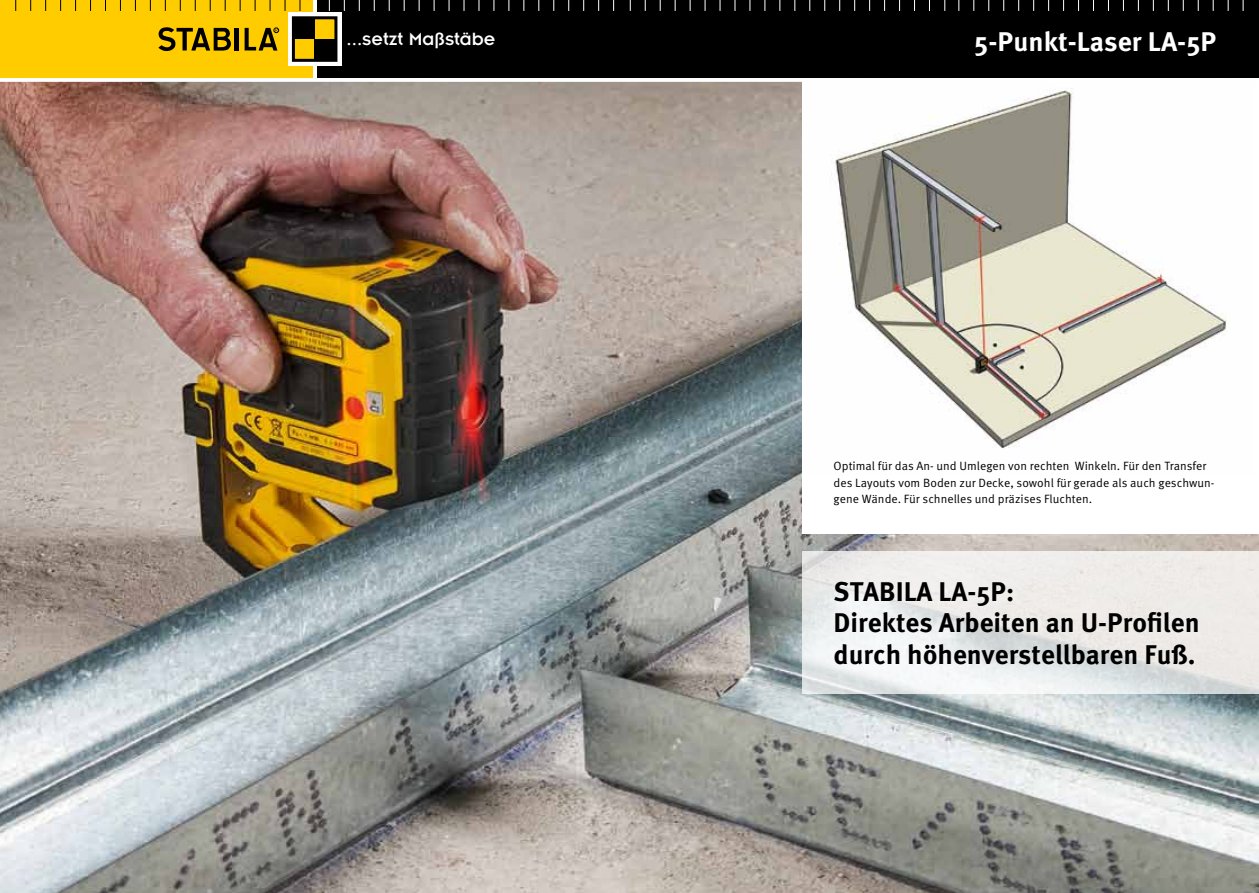
<style>
.page{position:relative;width:1259px;height:893px;background:#fff}
.page>*{position:absolute;margin:0;border:0;box-sizing:border-box;transform-origin:0 0}
.t1{font:700 27px/31.5px "Meta Pro";color:#000}
.t2{font:700 27px "Meta Pro";color:#fff}
.t3{font:19.5px "Insignia";letter-spacing:.005em;color:#fff}
.t4{font:12px/16.5px "Meta Pro";color:#000}
</style>
<div class="page">
<div style="left:316px;top:0;width:313px;height:78px;background:#000"></div>
<div style="left:0;top:0;width:313px;height:78px;background:#fc0"></div>
<div style="left:288px;top:12px;width:53px;height:54px;background:linear-gradient(to right,#fff,#fff)"></div>
<div style="left:293px;top:39px;width:22px;height:21px;background:#fc0"></div>
<div style="left:315px;top:18px;width:21px;height:21px;background:#fc0"></div>
<div style="left:293px;top:18px;width:22px;height:21px;background:#000"></div>
<div style="left:315px;top:39px;width:21px;height:21px;background:#000"></div>
<div style="left:292px;top:16px;width:45px;height:46px;border:3px solid #000"></div>
<svg style="left:245px;top:28px;width:34px;height:23px"></svg>
<hr style="left:235px;top:28px;width:4px;height:22px;background:#000">
<svg style="left:158px;top:27px;width:73px;height:25px"></svg>
<div style="left:629px;top:0;width:630px;height:78px;background:#000"></div>
<img style="left:0;top:82px;width:1259px;height:811px">
<div style="left:802px;top:81px;width:457px;height:453px;background:#fff"></div>
<img style="left:835px;top:88px;width:392px;height:360px">
<svg style="left:802px;top:551px;width:457px;height:143px;fill:#eeecea"></svg>
<svg style="left:0;top:81px;width:802px;height:1px"></svg>
<h2 class="t3" style="left:346px;top:29px;width:151px">...setzt Maßstäbe</h2>
<h1 class="t2" style="left:974px;top:25px;width:244px">5-Punkt-Laser LA-5P</h1>
<p class="t4" style="left:833px;top:458px;width:382px">Optimal für das An- und Umlegen von rechten Winkeln. Für den Transfer des Layouts vom Boden zur Decke, sowohl für gerade als auch geschwun&shy;gene Wände. Für schnelles und präzises Fluchten.</p>
<h1 class="t1" style="left:833px;top:576px;width:367px">STABILA LA-5P:<br>Direktes Arbeiten an U-Profilen durch höhenverstellbaren Fuß.</h1>
</div>
